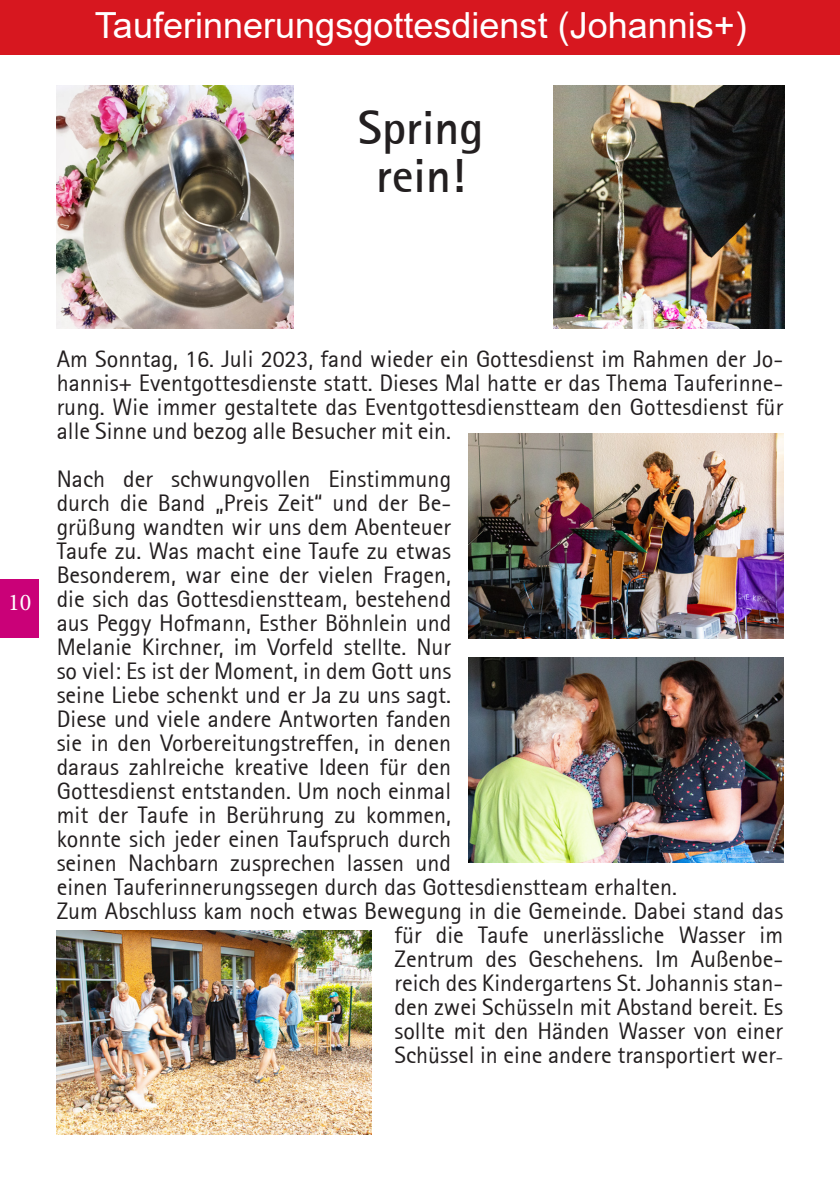
<style>
.page{position:relative;width:840px;height:1191px;background:#fff}
.page>*{position:absolute;margin:0;border:0;box-sizing:border-box;transform-origin:0 0}
.t1{font:48px/48px "Rotis Sans Serif Bold 65";color:#231f20;text-align:center}
.t2{font:36px "Arial";color:#fff}
.t3{font:24px/24px "Rotis Sans Serif 55";color:#231f20;text-align:justify}
.t4{font:24px "Minion Pro";color:#fff}
.s1{font-size:18px}
</style>
<div class="page">
<div style="left:0;top:579px;width:39px;height:59px;background:#ca0178"></div>
<div style="left:0;top:0;width:839px;height:54px;background:#d7171f"></div>
<img style="left:57px;top:85px;width:236px;height:244px">
<img style="left:553px;top:85px;width:231px;height:244px">
<img style="left:468px;top:434px;width:314px;height:204px">
<img style="left:468px;top:658px;width:314px;height:204px">
<img style="left:57px;top:930px;width:314px;height:204px">
<h2 class="t2" style="left:95px;top:1px;width:653px">Tauferinnerungsgottesdienst (Johannis+)</h2>
<h1 class="t1" style="left:358px;top:103px;width:127px">Spring rein!</h1>
<p class="t4" style="left:8px;top:586px;width:25px">10</p>
<p class="t3" style="left:57px;top:347px;width:727px">Am Sonntag, 16. Juli 2023, fand wieder ein Gottesdienst im Rahmen der Jo&shy;hannis+ Eventgottesdienste statt. Dieses Mal hatte er das Thema Tauferinne&shy;rung. Wie immer gestaltete das Eventgottesdienstteam den Gottesdienst für alle Sinne und bezog alle Besucher mit ein.</p>
<p class="t3" style="left:57px;top:467px;width:396px">Nach der schwungvollen Einstimmung</p>
<p class="t3" style="left:57px;top:491px;width:395px">durch die Band „Preis Zeit“ und der Be-</p>
<p class="t3" style="left:57px;top:515px;width:395px">grüßung wandten wir uns dem Abenteuer</p>
<p class="t3" style="left:57px;top:539px;width:395px">Taufe zu. Was macht eine Taufe zu etwas</p>
<p class="t3" style="left:57px;top:563px;width:396px">Besonderem, war eine der vielen Fragen,</p>
<p class="t3" style="left:57px;top:587px;width:396px">die sich das Gottesdienstteam, bestehend</p>
<p class="t3" style="left:57px;top:611px;width:396px">aus Peggy Hofmann, Esther Böhnlein und</p>
<p class="t3" style="left:57px;top:635px;width:396px">Melanie Kirchner, im Vorfeld stellte. Nur</p>
<p class="t3" style="left:57px;top:659px;width:396px">so viel: Es ist der Moment, in dem Gott uns</p>
<p class="t3" style="left:57px;top:683px;width:395px">seine Liebe schenkt und er Ja zu uns sagt.</p>
<p class="t3" style="left:57px;top:707px;width:396px">Diese und viele andere Antworten fanden</p>
<p class="t3" style="left:57px;top:731px;width:396px">sie in den Vorbereitungstreffen, in denen</p>
<p class="t3" style="left:57px;top:755px;width:396px">daraus zahlreiche kreative Ideen für den</p>
<p class="t3" style="left:57px;top:779px;width:396px">Gottesdienst entstanden. Um noch einmal</p>
<p class="t3" style="left:57px;top:803px;width:396px">mit der Taufe in Berührung zu kommen,</p>
<p class="t3" style="left:57px;top:827px;width:395px">konnte sich jeder einen Taufspruch durch</p>
<p class="t3" style="left:57px;top:851px;width:396px">seinen Nachbarn zusprechen lassen und</p>
<p class="t3" style="left:57px;top:875px;width:621px">einen Tauferinnerungssegen durch das Gottesdienstteam erhalten.</p>
<p class="t3" style="left:57px;top:899px;width:727px">Zum Abschluss kam noch etwas Bewegung in die Gemeinde. Dabei stand das</p>
<p class="t3" style="left:394px;top:923px;width:390px">für die Taufe unerlässliche Wasser im</p>
<p class="t3" style="left:394px;top:947px;width:390px">Zentrum des Geschehens. Im Außenbe-</p>
<p class="t3" style="left:394px;top:971px;width:390px">reich des Kindergartens St. Johannis stan-</p>
<p class="t3" style="left:394px;top:995px;width:390px">den zwei Schüsseln mit Abstand bereit. Es</p>
<p class="t3" style="left:394px;top:1019px;width:390px">sollte mit den Händen Wasser von einer</p>
<p class="t3" style="left:394px;top:1043px;width:390px">Schüssel in eine andere transportiert wer<span class="s1">-</span></p>
</div>
